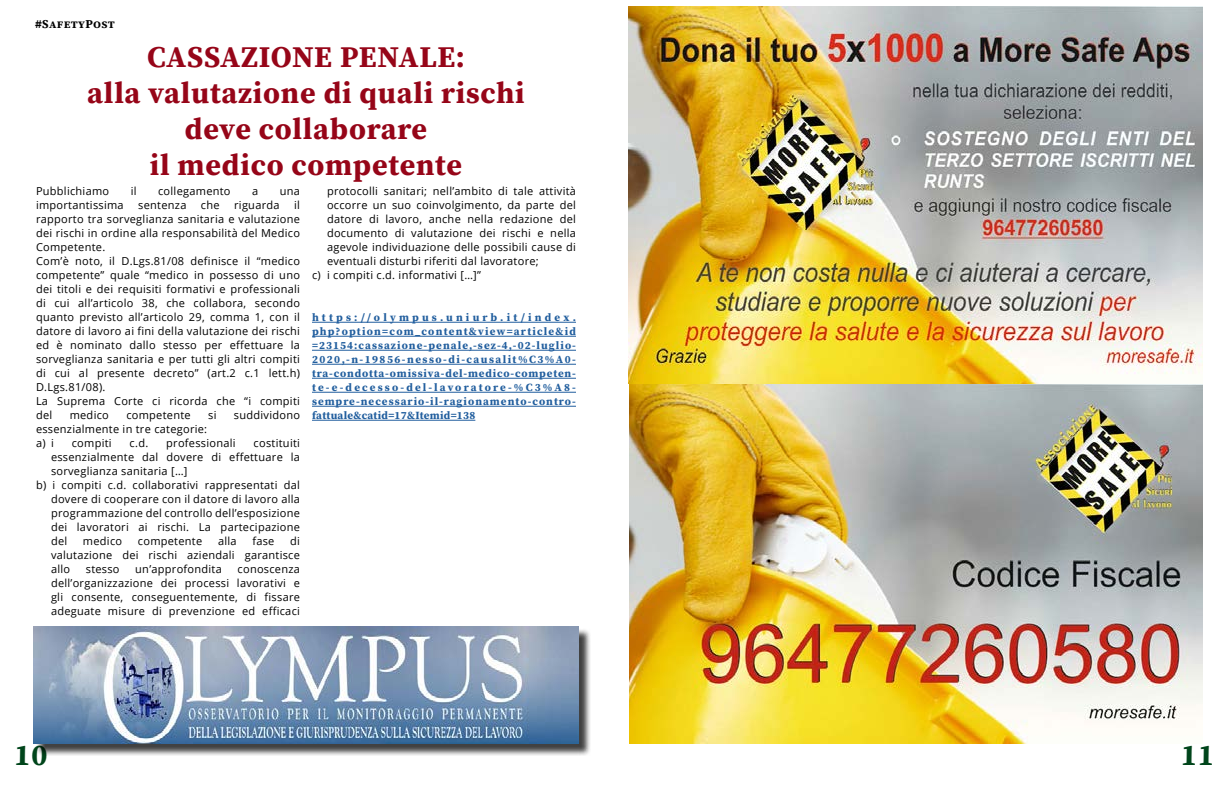
<style>
.page{position:relative;width:1224px;height:792px;background:#fff}
.page>*{position:absolute;margin:0;border:0;box-sizing:border-box;transform-origin:0 0}
.Numeri_pagina_-_Allineamento_a_sinistra{font:700 30px "Source Serif Pro";letter-spacing:.025em;color:#960518}
.t1{font:700 30px "Source Serif Pro";color:#00451b}
.t2{font:700 12px "Source Serif Pro";letter-spacing:.025em;color:#000}
.Numeri_pagina_-_Allineamento_a_sinistra-2{font:11px/14px "Open Sans";letter-spacing:.025em;color:#000;text-align:justify}
.Numeri_pagina_-_Allineamento_a_sinistra-3{font:700 11px/14px "Source Serif Pro";letter-spacing:.075em;color:#215e9e;text-align:justify}
</style>
<div class="page">
<hr style="left:312px;top:322px;width:264px;height:1px;background:#215e9e">
<hr style="left:312px;top:336px;width:264px;height:1px;background:#215e9e">
<hr style="left:312px;top:350px;width:264px;height:1px;background:#215e9e">
<hr style="left:312px;top:364px;width:264px;height:1px;background:#215e9e">
<hr style="left:312px;top:378px;width:264px;height:1px;background:#215e9e">
<hr style="left:312px;top:392px;width:264px;height:1px;background:#215e9e">
<hr style="left:312px;top:406px;width:264px;height:1px;background:#215e9e">
<hr style="left:312px;top:420px;width:163px;height:1px;background:#215e9e">
<img style="left:629px;top:6px;width:573px;height:738px">
<div style="left:35px;top:628px;width:556px;height:128px;background:#000;opacity:.75"></div>
<img style="left:34px;top:627px;width:544px;height:117px">
<p class="t2" style="left:35px;top:16px;width:81px">#SafetyPost</p>
<p class="Numeri_pagina_-_Allineamento_a_sinistra" style="left:147px;top:36px;width:319px">CASSAZIONE PENALE:</p>
<p class="Numeri_pagina_-_Allineamento_a_sinistra" style="left:87px;top:72px;width:439px">alla valutazione di quali rischi</p>
<p class="Numeri_pagina_-_Allineamento_a_sinistra" style="left:185px;top:108px;width:244px">deve collaborare</p>
<p class="Numeri_pagina_-_Allineamento_a_sinistra" style="left:150px;top:144px;width:314px">il medico competente</p>
<p class="Numeri_pagina_-_Allineamento_a_sinistra-2" style="left:36px;top:184px;width:75px">Pubblichiamo</p>
<p class="Numeri_pagina_-_Allineamento_a_sinistra-2" style="left:131px;top:184px;width:7px">il</p>
<p class="Numeri_pagina_-_Allineamento_a_sinistra-2" style="left:158px;top:184px;width:74px">collegamento</p>
<p class="Numeri_pagina_-_Allineamento_a_sinistra-2" style="left:252px;top:184px;width:8px">a</p>
<p class="Numeri_pagina_-_Allineamento_a_sinistra-2" style="left:280px;top:184px;width:22px">una</p>
<p class="Numeri_pagina_-_Allineamento_a_sinistra-2" style="left:36px;top:198px;width:89px">importantissima</p>
<p class="Numeri_pagina_-_Allineamento_a_sinistra-2" style="left:138px;top:198px;width:50px">sentenza</p>
<p class="Numeri_pagina_-_Allineamento_a_sinistra-2" style="left:201px;top:198px;width:20px">che</p>
<p class="Numeri_pagina_-_Allineamento_a_sinistra-2" style="left:234px;top:198px;width:47px">riguarda</p>
<p class="Numeri_pagina_-_Allineamento_a_sinistra-2" style="left:327px;top:184px;width:251px">protocolli sanitari; nell’ambito di tale attività occorre un suo coinvolgimento, da parte del datore di lavoro, anche nella redazione del documento di valutazione dei rischi e nella agevole individuazione delle possibili cause di eventuali disturbi riferiti dal lavoratore;</p>
<p class="Numeri_pagina_-_Allineamento_a_sinistra-2" style="left:312px;top:268px;width:171px">c) i compiti c.d. informativi […]”</p>
<p class="Numeri_pagina_-_Allineamento_a_sinistra-3" style="left:312px;top:311px;width:266px">https://olympus.uniurb.it/index. php?option=com_content&amp;view=article&amp;id =23154:cassazione-penale,-sez-4,-02-luglio-2020,-n-19856-nesso-di-causalit%C3%A0- tra-condotta-omissiva-del-medico-competen&shy;te-e-decesso-del-lavoratore-%C3%A8- sempre-necessario-il-ragionamento-contro&shy;fattuale&amp;catid=17&amp;Itemid=138</p>
<p class="Numeri_pagina_-_Allineamento_a_sinistra-2" style="left:36px;top:198px;width:266px;text-indent:258px">il rapporto tra sorveglianza sanitaria e valutazione dei rischi in ordine alla responsabilità del Medico Competente.</p>
<p class="Numeri_pagina_-_Allineamento_a_sinistra-2" style="left:36px;top:254px;width:266px">Com’è noto, il D.Lgs.81/08 definisce il “medico competente” quale “medico in possesso di uno dei titoli e dei requisiti formativi e professionali di cui all’articolo 38, che collabora, secondo quanto previsto all’articolo 29, comma 1, con il datore di lavoro ai fini della valutazione dei rischi ed è nominato dallo stesso per effettuare la sorveglianza sanitaria e per tutti gli altri compiti di cui al presente decreto” (art.2 c.1 lett.h)<br>D.Lgs.81/08).</p>
<p class="Numeri_pagina_-_Allineamento_a_sinistra-2" style="left:36px;top:394px;width:265px">La Suprema Corte ci ricorda che “i compiti del</p>
<p class="Numeri_pagina_-_Allineamento_a_sinistra-2" style="left:70px;top:408px;width:41px">medico</p>
<p class="Numeri_pagina_-_Allineamento_a_sinistra-2" style="left:126px;top:408px;width:66px">competente</p>
<p class="Numeri_pagina_-_Allineamento_a_sinistra-2" style="left:208px;top:408px;width:10px">si</p>
<p class="Numeri_pagina_-_Allineamento_a_sinistra-2" style="left:234px;top:408px;width:68px">suddividono</p>
<p class="Numeri_pagina_-_Allineamento_a_sinistra-2" style="left:36px;top:422px;width:173px">essenzialmente in tre categorie:</p>
<p class="Numeri_pagina_-_Allineamento_a_sinistra-2" style="left:36px;top:436px;width:19px">a) i</p>
<p class="Numeri_pagina_-_Allineamento_a_sinistra-2" style="left:72px;top:436px;width:41px">compiti</p>
<p class="Numeri_pagina_-_Allineamento_a_sinistra-2" style="left:130px;top:436px;width:20px">c.d.</p>
<p class="Numeri_pagina_-_Allineamento_a_sinistra-2" style="left:166px;top:436px;width:71px">professionali</p>
<p class="Numeri_pagina_-_Allineamento_a_sinistra-2" style="left:51px;top:436px;width:251px;text-indent:203px">costituiti essenzialmente dal dovere di effettuare la sorveglianza sanitaria […]</p>
<p class="Numeri_pagina_-_Allineamento_a_sinistra-2" style="left:51px;top:478px;width:251px;text-indent:-15px">b) i compiti c.d. collaborativi rappresentati dal dovere di cooperare con il datore di lavoro alla programmazione del controllo dell’esposizione dei lavoratori ai rischi. La partecipazione del</p>
<p class="Numeri_pagina_-_Allineamento_a_sinistra-2" style="left:83px;top:534px;width:41px">medico</p>
<p class="Numeri_pagina_-_Allineamento_a_sinistra-2" style="left:138px;top:534px;width:66px">competente</p>
<p class="Numeri_pagina_-_Allineamento_a_sinistra-2" style="left:218px;top:534px;width:20px">alla</p>
<p class="Numeri_pagina_-_Allineamento_a_sinistra-2" style="left:252px;top:534px;width:24px">fase</p>
<p class="Numeri_pagina_-_Allineamento_a_sinistra-2" style="left:51px;top:534px;width:251px;text-indent:239px">di valutazione dei rischi aziendali garantisce allo</p>
<p class="Numeri_pagina_-_Allineamento_a_sinistra-2" style="left:86px;top:562px;width:35px">stesso</p>
<p class="Numeri_pagina_-_Allineamento_a_sinistra-2" style="left:135px;top:562px;width:88px">un’approfondita</p>
<p class="Numeri_pagina_-_Allineamento_a_sinistra-2" style="left:51px;top:562px;width:251px;text-indent:187px">conoscenza dell’organizzazione dei processi lavorativi e gli consente, conseguentemente, di fissare adeguate misure di prevenzione ed efficaci</p>
<h1 class="t1" style="left:14px;top:734px;width:35px">10</h1>
<h1 class="t1" style="left:1181px;top:734px;width:35px">11</h1>
</div>
